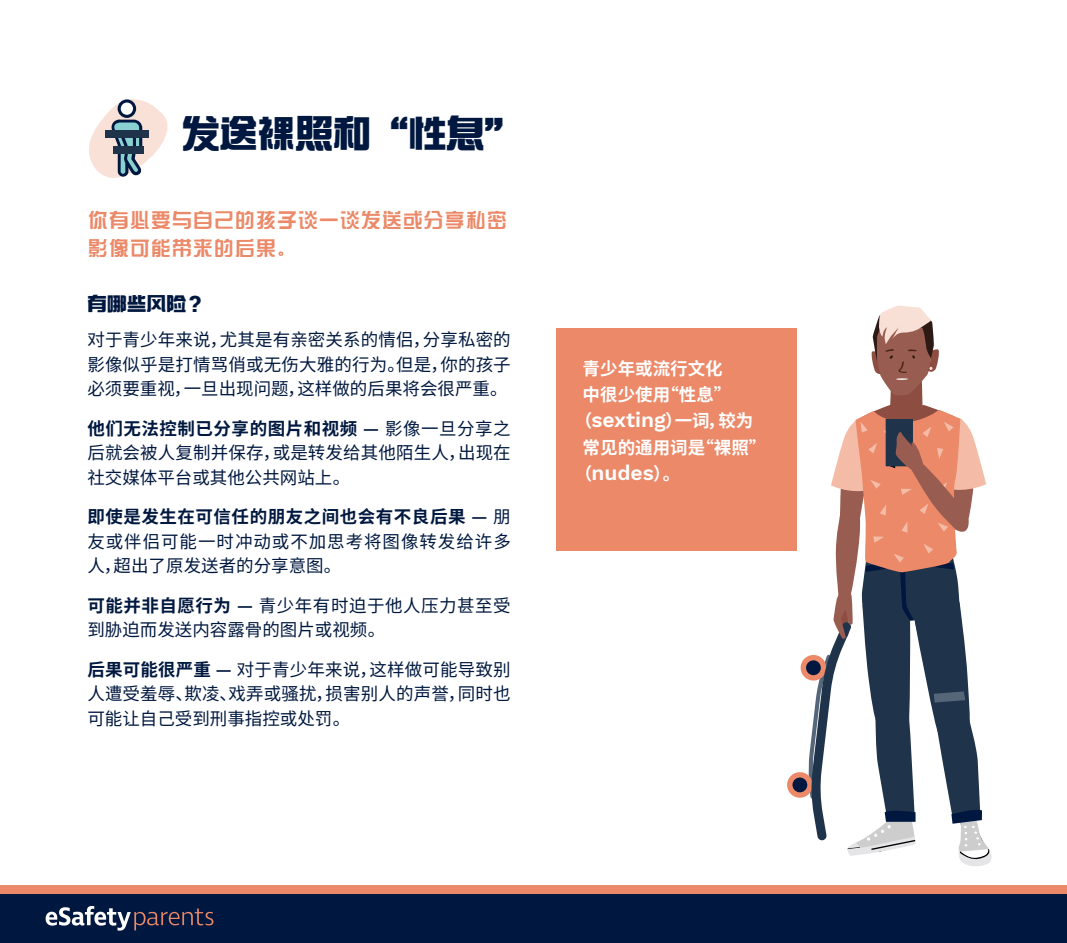
<style>
.page{position:relative;width:1067px;height:943px;background:#fff}
.page>*{position:absolute;margin:0;border:0;box-sizing:border-box;transform-origin:0 0}
.t1{font:800 37.8px "Et Gs Yi";color:#00183f}
.t2{font:700 21px/27.7px "Et Gs Yi";color:#eb8968}
.t3{font:600 21px "Work Sans";color:#fff}
.t4{font:800 19.25px "Et Gs Yi";letter-spacing:.03em;color:#00183f}
.t5{font:17.5px/24.5px "Noto Sans CJ Ksc";letter-spacing:.005em;color:#00183f;text-align:justify}
.t6{font:700 17.5px "Noto Sans CJ Ksc";color:#fff}
.s1{font-family:"Roboto";font-weight:900;font-size:22.75px}
.s2{font-weight:700}
.s3{font-family:"Work Sans";font-weight:600;font-size:21px}
.s4{font-family:"Noto Sans CJ Ksc";font-weight:700;font-size:17.5px}
</style>
<div class="page">
<div style="left:0;top:893px;width:1067px;height:50px;background:#00183f"></div>
<div style="left:0;top:885px;width:1067px;height:8px;background:#eb8968"></div>
<svg style="left:46px;top:906px;width:167px;height:24px"></svg>
<svg style="left:89px;top:99px;width:79px;height:79px"></svg>
<div style="left:113px;top:146px;width:30px;height:8px;background:#1f334a"></div>
<div style="left:105px;top:130px;width:44px;height:8px;background:#1f334a"></div>
<div style="left:556px;top:329px;width:240px;height:222px;background:#eb8968"></div>
<svg style="left:786px;top:306px;width:206px;height:560px"></svg>
<h1 class="t1" style="left:182px;top:115px;width:342px">发送裸照和“性息”</h1>
<p class="t2" style="left:87px;top:206px;width:422px">你有必要与自己的孩子谈一谈发送或分享私密影像可能带来的后果。</p>
<p class="t4" style="left:87px;top:294px;width:115px">有哪些风险 <span class="s1">?</span></p>
<p class="t5" style="left:87px;top:328px;width:425px">对于青少年来说，尤其是有亲密关系的情侣，分享私密的影像似乎是打情骂俏或无伤大雅的行为。但是，你的孩子必须要重视，一旦出现问题，这样做的后果将会很严重。</p>
<p class="t5" style="left:87px;top:416px;width:425px"><span class="s2">他们无法控制已分享的图片和视频 —</span> 影像一旦分享之后就会被人复制并保存，或是转发给其他陌生人，出现在社交媒体平台或其他公共网站上。</p>
<p class="t5" style="left:87px;top:505px;width:425px"><span class="s2">即使是发生在可信任的朋友之间也会有不良后果 —</span> 朋友或伴侣可能一时冲动或不加思考将图像转发给许多人，超出了原发送者的分享意图。</p>
<p class="t5" style="left:87px;top:593px;width:425px"><span class="s2">可能并非自愿行为 —</span> 青少年有时迫于他人压力甚至受到胁迫而发送内容露骨的图片或视频。</p>
<p class="t5" style="left:87px;top:657px;width:425px"><span class="s2">后果可能很严重 —</span> 对于青少年来说，这样做可能导致别人遭受羞辱、欺凌、戏弄或骚扰，损害别人的声誉，同时也可能让自己受到刑事指控或处罚。</p>
<p class="t6" style="left:582px;top:358px;width:141px">青少年或流行文化</p>
<p class="t6" style="left:582px;top:385px;width:150px">中很少使用“性息”</p>
<p class="t6" style="left:574px;top:411px;width:180px">（<span class="s3">sexting</span>）一词，较为</p>
<p class="t6" style="left:582px;top:437px;width:185px">常见的通用词是“裸照”</p>
<p class="t3" style="left:574px;top:460px;width:107px"><span class="s4">（</span>nudes<span class="s4">）。</span></p>
</div>
